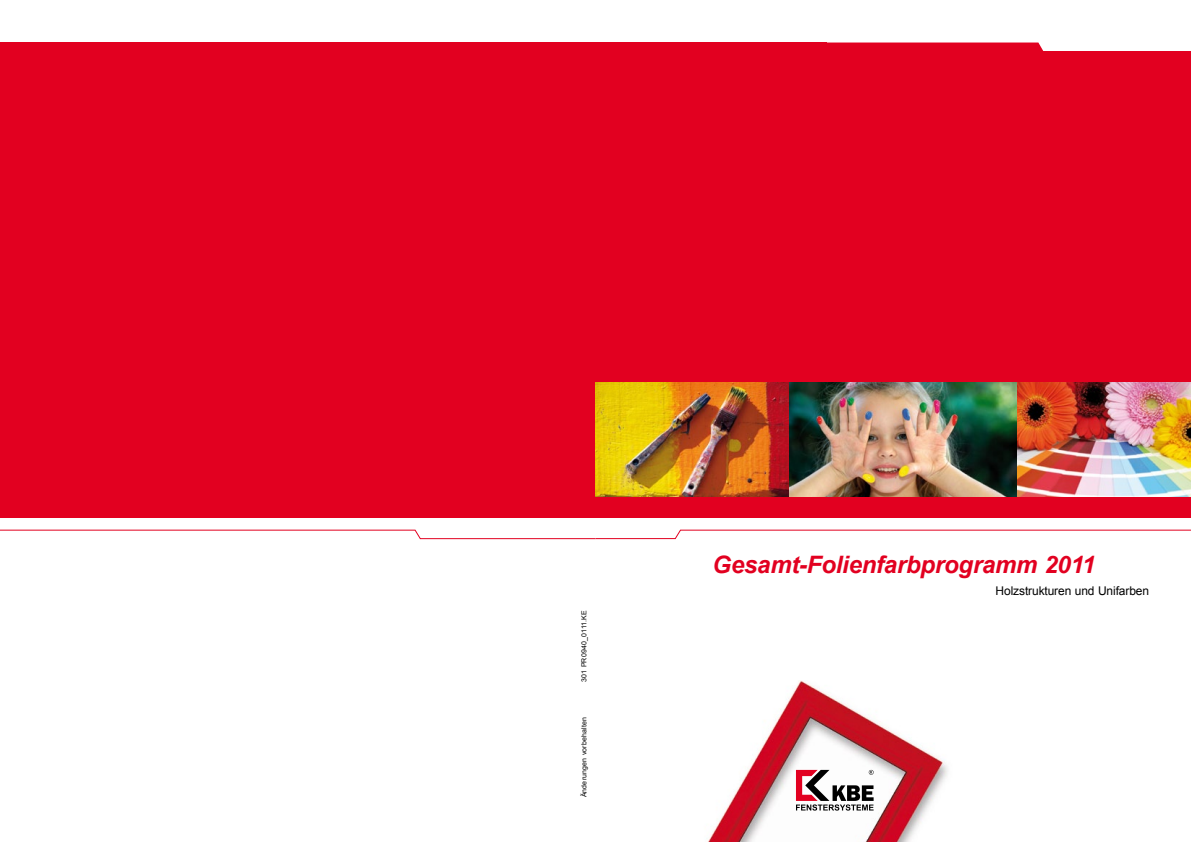
<style>
.page{position:relative;width:1191px;height:842px;background:#fff}
.page>*{position:absolute;margin:0;border:0;box-sizing:border-box;transform-origin:0 0}
.t1{font:italic 700 24px "Arial";letter-spacing:-.01em;color:#e20020}
.t2{font:12px "Arial";letter-spacing:-.01em;color:#000}
.t3{font:7px "Arial";letter-spacing:.025em;color:#000}
</style>
<div class="page">
<div style="left:0;top:51px;width:1191px;height:466px;background:#e20020"></div>
<img style="left:708px;top:680px;width:240px;height:162px">
<svg style="left:796px;top:770px;width:77px;height:41px"></svg>
<div style="left:0;top:43px;width:826px;height:14px;background:#e20020"></div>
<div style="left:826px;top:43px;width:218px;height:8px;background:#e20020"></div>
<svg style="left:0;top:529px;width:1191px;height:11px"></svg>
<img style="left:595px;top:383px;width:194px;height:113px">
<img style="left:1016px;top:383px;width:175px;height:113px">
<img style="left:789px;top:383px;width:227px;height:113px">
<p class="t3" style="left:579px;top:682px;width:73px;rotate:-90deg">301 PR0940_0111.KE</p>
<p class="t3" style="left:579px;top:797px;width:82px;rotate:-90deg">Änderungen vorbehalten</p>
<h1 class="t1" style="left:712px;top:549px;width:384px">Gesamt-Folienfarbprogramm 2011</h1>
<h2 class="t2" style="left:995px;top:583px;width:155px">Holzstrukturen und Unifarben</h2>
</div>
